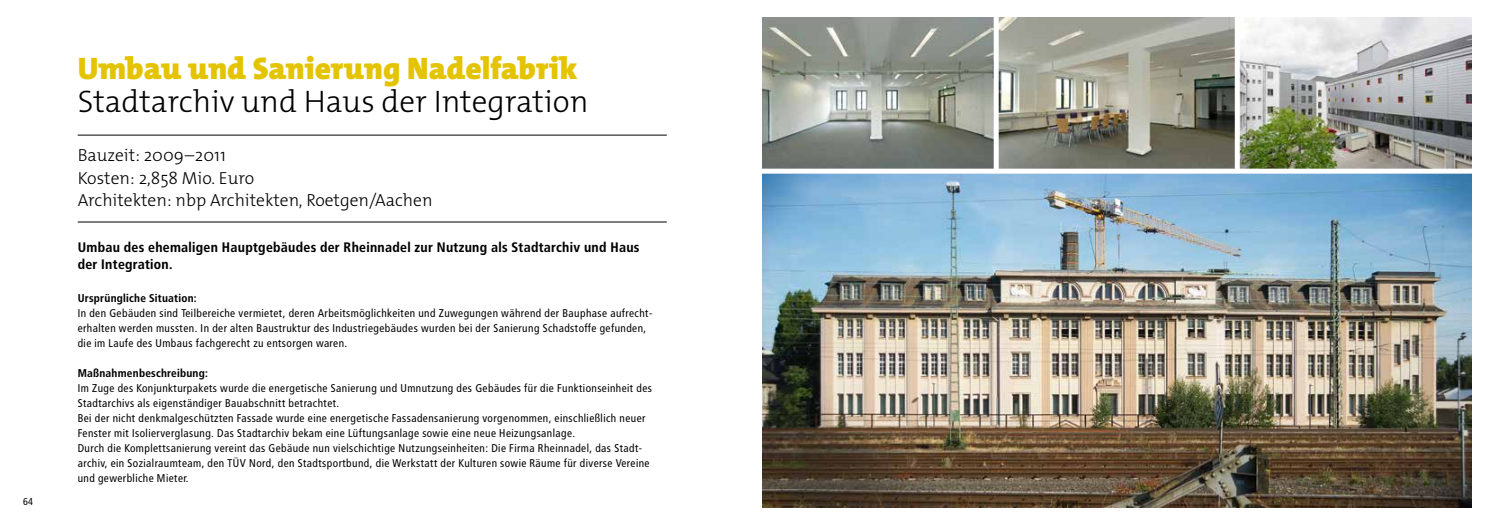
<style>
.page{position:relative;width:1489px;height:525px;background:#fff}
.page>*{position:absolute;margin:0;border:0;box-sizing:border-box;transform-origin:0 0}
.t1{font:300 31.25px "The Mix Os F";color:#000}
.t2{font:900 31.25px "The Mix Os F";color:#e4c400}
.t3{font:300 17.5px/22.5px "The Mix Os F";color:#000}
.t4{font:700 13.75px/17.5px "Transit";color:#000}
.t5{font:11.25px/15px "Transit";color:#000}
.t6{font:700 11.25px "Transit";color:#000}
.t7{font:10px "Transit";color:#000}
</style>
<div class="page">
<img style="left:762px;top:173px;width:708px;height:334px">
<img style="left:1239px;top:18px;width:231px;height:150px">
<img style="left:998px;top:18px;width:236px;height:150px">
<img style="left:762px;top:18px;width:231px;height:150px">
<hr style="left:78px;top:135px;width:588px;height:1px;background:#000">
<hr style="left:78px;top:221px;width:588px;height:1px;background:#000">
<p class="t7" style="left:23px;top:495px;width:12px">64</p>
<h1 class="t2" style="left:78px;top:48px;width:501px">Umbau und Sanierung Nadelfabrik</h1>
<h1 class="t1" style="left:78px;top:81px;width:512px">Stadtarchiv und Haus der Integration</h1>
<h2 class="t3" style="left:78px;top:144px;width:356px">Bauzeit: 2009–2011<br>Kosten: 2,858 Mio. Euro<br>Architekten: nbp Architekten, Roetgen/Aachen</h2>
<p class="t4" style="left:78px;top:238px;width:563px">Umbau des ehemaligen Hauptgebäudes der Rheinnadel zur Nutzung als Stadtarchiv und Haus der Integration.</p>
<p class="t6" style="left:78px;top:291px;width:121px">Ursprüngliche Situation:</p>
<p class="t5" style="left:78px;top:305px;width:576px">In den Gebäuden sind Teilbereiche vermietet, deren Arbeitsmöglichkeiten und Zuwegungen während der Bauphase aufrecht&shy;erhalten werden mussten. In der alten Baustruktur des Industriegebäudes wurden bei der Sanierung Schadstoffe gefunden, die im Laufe des Umbaus fachgerecht zu entsorgen waren.</p>
<p class="t6" style="left:78px;top:366px;width:132px">Maßnahmenbeschreibung:</p>
<p class="t5" style="left:78px;top:380px;width:576px">Im Zuge des Konjunkturpakets wurde die energetische Sanierung und Umnutzung des Gebäudes für die Funktionseinheit des Stadtarchivs als eigenständiger Bauabschnitt betrachtet.<br>Bei der nicht denkmalgeschützten Fassade wurde eine energetische Fassadensanierung vorgenommen, einschließlich neuer Fenster mit Isolierverglasung. Das Stadtarchiv bekam eine Lüftungsanlage sowie eine neue Heizungsanlage.<br>Durch die Komplettsanierung vereint das Gebäude nun vielschichtige Nutzungseinheiten: Die Firma Rheinnadel, das Stadt&shy;archiv, ein Sozialraumteam, den TÜV Nord, den Stadtsportbund, die Werkstatt der Kulturen sowie Räume für diverse Vereine und gewerbliche Mieter.</p>
</div>
